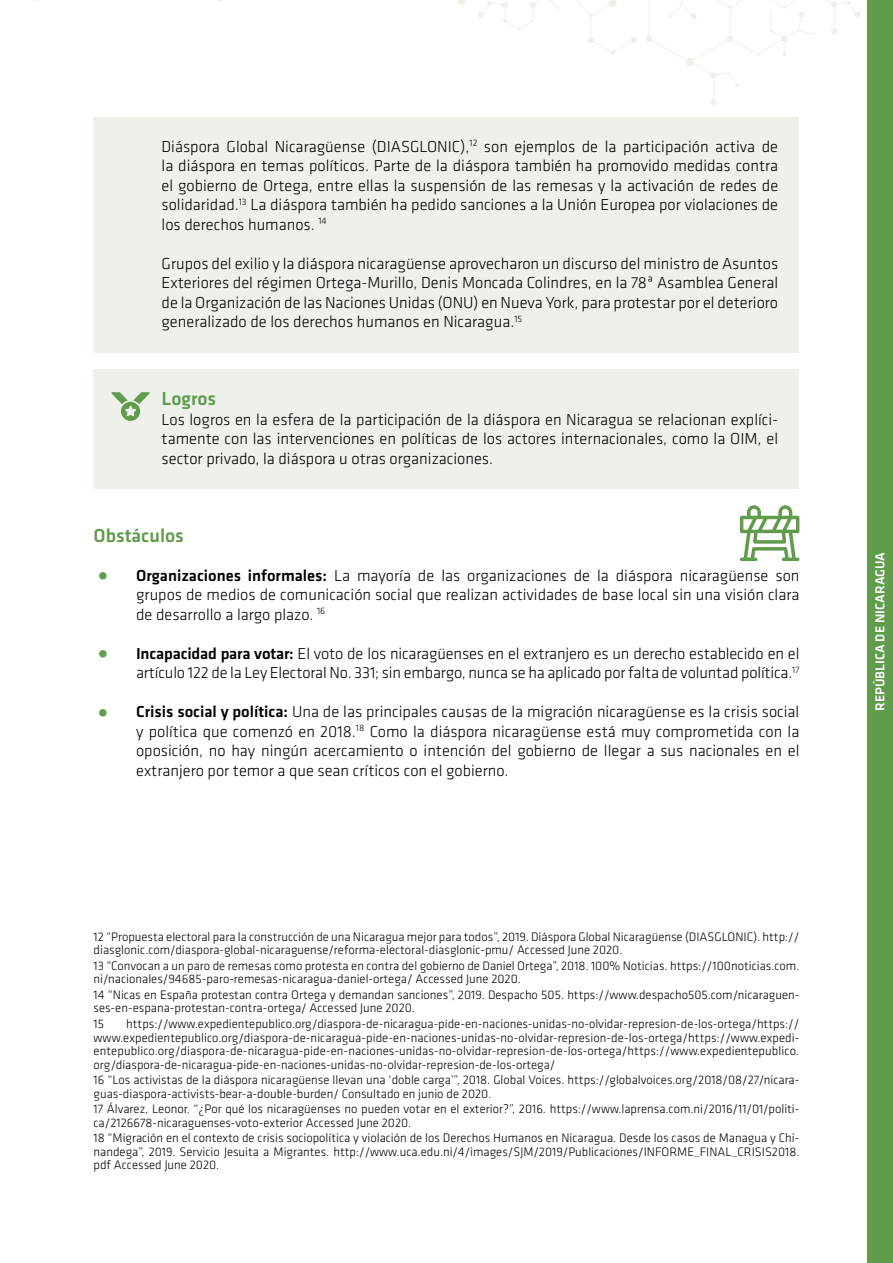
<style>
.page{position:relative;width:893px;height:1263px;background:#fff}
.page>*{position:absolute;margin:0;border:0;box-sizing:border-box;transform-origin:0 0}
.t1{font:500 19.5px "Klavika";color:#619b4c}
.t2{font:300 16.5px/19.5px "Klavika";color:#000;text-align:justify}
.t3{font:500 13.5px "Klavika";color:#fff}
.t4{font:300 12.75px/13.5px "Klavika";color:#000}
.s1{color:#619b4c}
.s2{font-weight:500}
</style>
<div class="page">
<div style="left:867px;top:0;width:26px;height:1263px;background:#619b4c"></div>
<svg style="left:578px;top:0;width:59px;height:54px"></svg>
<svg style="left:457px;top:0;width:102px;height:30px"></svg>
<svg style="left:646px;top:0;width:215px;height:105px"></svg>
<div style="left:94px;top:118px;width:705px;height:137px;background:#edf1e9"></div>
<div style="left:94px;top:235px;width:705px;height:117px;background:#edf1e9"></div>
<div style="left:94px;top:369px;width:705px;height:62px;background:#edf1e9"></div>
<div style="left:94px;top:391px;width:705px;height:98px;background:#edf1e9"></div>
<svg style="left:111px;top:392px;width:39px;height:29px"></svg>
<svg style="left:740px;top:505px;width:59px;height:56px"></svg>
<p class="t2" style="left:162px;top:136px;width:618px">Diáspora Global Nicaragüense (DIASGLONIC),<sup>12</sup> son ejemplos de la participación activa de la diáspora en temas políticos. Parte de la diáspora también ha promovido medidas contra el gobierno de Ortega, entre ellas la suspensión de las remesas y la activación de redes de solidaridad.<sup>13</sup> La diáspora también ha pedido sanciones a la Unión Europea por violaciones de los derechos humanos. <sup>14</sup></p>
<p class="t2" style="left:162px;top:253px;width:618px">Grupos del exilio y la diáspora nicaragüense aprovecharon un discurso del ministro de Asuntos Exteriores del régimen Ortega-Murillo, Denis Moncada Colindres, en la 78ª Asamblea General de la Organización de las Naciones Unidas (ONU) en Nueva York, para protestar por el deterioro generalizado de los derechos humanos en Nicaragua.<sup>15</sup></p>
<h1 class="t1" style="left:162px;top:385px;width:56px">Logros</h1>
<p class="t2" style="left:162px;top:409px;width:618px">Los logros en la esfera de la participación de la diáspora en Nicaragua se relacionan explíci&shy;tamente con las intervenciones en políticas de los actores internacionales, como la OIM, el sector privado, la diáspora u otras organizaciones.</p>
<h1 class="t1" style="left:94px;top:522px;width:92px">Obstáculos</h1>
<p class="t2" style="left:136px;top:565px;width:665px;text-indent:-43px"><span class="s1">•</span> <span class="s2">Organizaciones informales:</span> La mayoría de las organizaciones de la diáspora nicaragüense son grupos de medios de comunicación social que realizan actividades de base local sin una visión clara de desarrollo a largo plazo. <sup>16</sup></p>
<p class="t2" style="left:94px;top:643px;width:707px;text-align:right"><span class="s1">•</span> <span class="s2">Incapacidad para votar:</span> El voto de los nicaragüenses en el extranjero es un derecho establecido en el artículo 122 de la Ley Electoral No. 331; sin embargo, nunca se ha aplicado por falta de voluntad política.<sup>17</sup></p>
<p class="t2" style="left:136px;top:702px;width:665px;text-indent:-43px"><span class="s1">•</span> <span class="s2">Crisis social y política:</span> Una de las principales causas de la migración nicaragüense es la crisis social y política que comenzó en 2018.<sup>18</sup> Como la diáspora nicaragüense está muy comprometida con la oposición, no hay ningún acercamiento o intención del gobierno de llegar a sus nacionales en el extranjero por temor a que sean críticos con el gobierno.</p>
<p class="t4" style="left:94px;top:929px;width:707px">12 “Propuesta electoral para la construcción de una Nicaragua mejor para todos”, 2019. Diáspora Global Nicaragüense (DIASGLONIC). http:// diasglonic.com/diaspora-global-nicaraguense/reforma-electoral-diasglonic-pmu/ Accessed June 2020.</p>
<p class="t4" style="left:94px;top:959px;width:707px">13 “Convocan a un paro de remesas como protesta en contra del gobierno de Daniel Ortega”, 2018. 100% Noticias. https://100noticias.com. ni/nacionales/94685-paro-remesas-nicaragua-daniel-ortega/ Accessed June 2020.</p>
<p class="t4" style="left:94px;top:988px;width:707px">14 “Nicas en España protestan contra Ortega y demandan sanciones”, 2019. Despacho 505. https://www.despacho505.com/nicaraguen&shy;ses-en-espana-protestan-contra-ortega/ Accessed June 2020.</p>
<p class="t4" style="left:94px;top:1017px;width:12px">15</p>
<p class="t4" style="left:94px;top:1017px;width:707px;text-align:justify;text-indent:33px">https://www.expedientepublico.org/diaspora-de-nicaragua-pide-en-naciones-unidas-no-olvidar-represion-de-los-ortega/https:// www.expedientepublico.org/diaspora-de-nicaragua-pide-en-naciones-unidas-no-olvidar-represion-de-los-ortega/https://www.expedi&shy;entepublico.org/diaspora-de-nicaragua-pide-en-naciones-unidas-no-olvidar-represion-de-los-ortega/https://www.expedientepublico. org/diaspora-de-nicaragua-pide-en-naciones-unidas-no-olvidar-represion-de-los-ortega/</p>
<p class="t4" style="left:94px;top:1073px;width:707px">16 “Los activistas de la diáspora nicaragüense llevan una ‘doble carga’”, 2018. Global Voices. https://globalvoices.org/2018/08/27/nicara&shy;guas-diaspora-activists-bear-a-double-burden/ Consultado en junio de 2020.</p>
<p class="t4" style="left:94px;top:1102px;width:707px">17 Álvarez, Leonor. “¿Por qué los nicaragüenses no pueden votar en el exterior?”, 2016. https://www.laprensa.com.ni/2016/11/01/politi&shy;ca/2126678-nicaraguenses-voto-exterior Accessed June 2020.</p>
<p class="t4" style="left:94px;top:1131px;width:707px;text-align:justify">18 “Migración en el contexto de crisis sociopolítica y violación de los Derechos Humanos en Nicaragua. Desde los casos de Managua y Chi&shy;nandega”, 2019. Servicio Jesuita a Migrantes. http://www.uca.edu.ni/4/images/SJM/2019/Publicaciones/INFORME_FINAL_CRISIS2018. pdf Accessed June 2020.</p>
<p class="t3" style="left:871px;top:711px;width:161px;rotate:-90deg">REPÚBLICA DE NICARAGUA</p>
</div>
